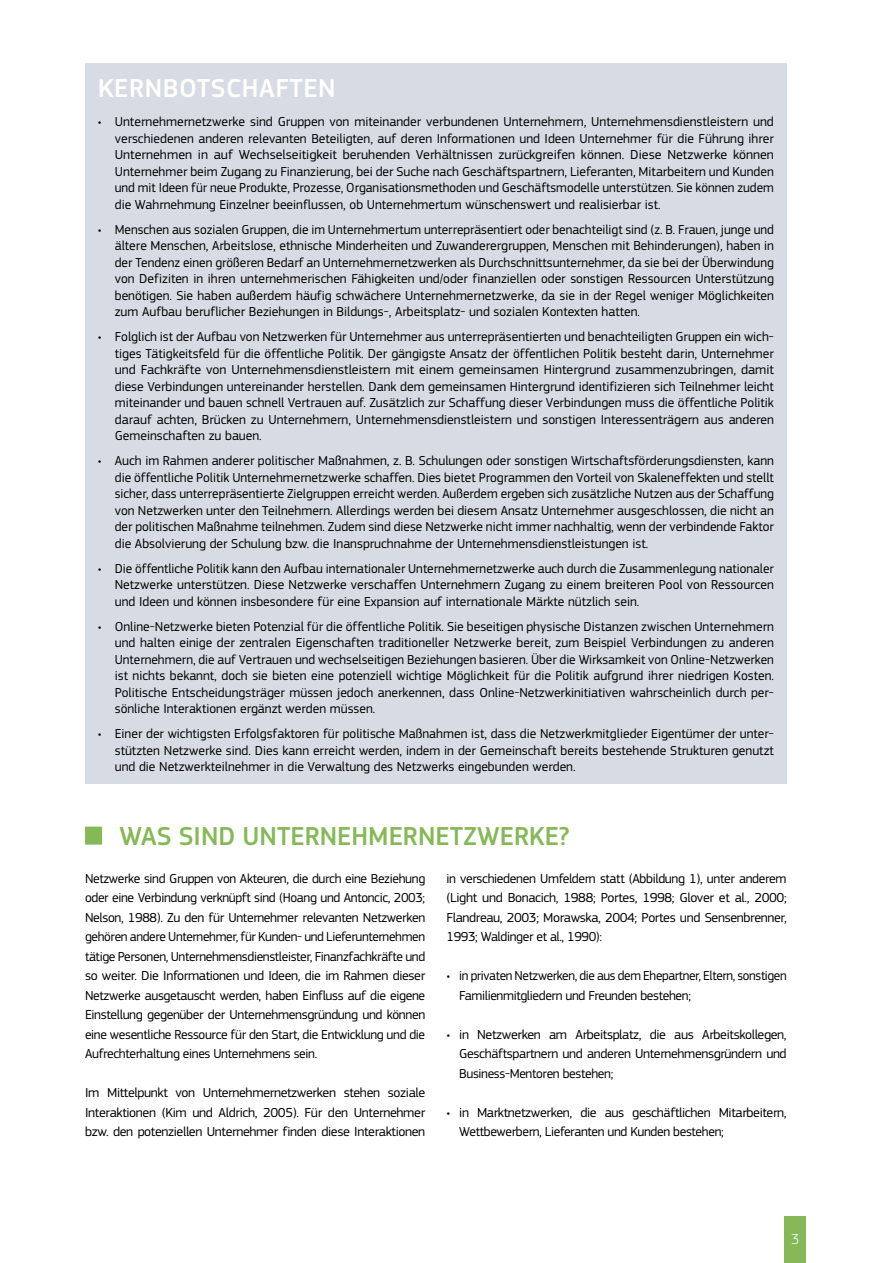
<style>
.page{position:relative;width:893px;height:1263px;background:#fff}
.page>*{position:absolute;margin:0;border:0;box-sizing:border-box;transform-origin:0 0}
.Title_Level_1{font:500 27px "EC Square Sans Pro";color:#85b856}
.Box_Title_1{font:500 27px "EC Square Sans Pro";letter-spacing:.02em;color:#fff}
.t1{font:300 15px "EC Square Sans Pro";color:#fff}
.Body{font:13.5px/16.5px "EC Square Sans Pro";letter-spacing:-.025em;color:#000;text-align:justify}
</style>
<div class="page">
<div style="left:784px;top:1216px;width:22px;height:47px;background:#85b856"></div>
<div style="left:85px;top:64px;width:702px;height:720px;background:#d7dce4"></div>
<div style="left:85px;top:827px;width:17px;height:18px;background:#85b856"></div>
<h4 class="Box_Title_1" style="left:98px;top:72px;width:239px">KERNBOTSCHAFTEN</h4>
<p class="Body" style="left:115px;top:113px;width:661px;text-indent:-17px">• Unternehmernetzwerke sind Gruppen von miteinander verbundenen Unternehmern, Unternehmensdienstleistern und verschiedenen anderen relevanten Beteiligten, auf deren Informationen und Ideen Unternehmer für die Führung ihrer Unternehmen in auf Wechselseitigkeit beruhenden Verhältnissen zurückgreifen können. Diese Netzwerke können Unternehmer beim Zugang zu Finanzierung, bei der Suche nach Geschäftspartnern, Lieferanten, Mitarbeitern und Kunden und mit Ideen für neue Produkte, Prozesse, Organisationsmethoden und Geschäftsmodelle unterstützen. Sie können zudem die Wahrnehmung Einzelner beeinflussen, ob Unternehmertum wünschenswert und realisierbar ist.</p>
<p class="Body" style="left:115px;top:221px;width:661px;text-indent:-17px">• Menschen aus sozialen Gruppen, die im Unternehmertum unterrepräsentiert oder benachteiligt sind (z. B. Frauen, junge und ältere Menschen, Arbeitslose, ethnische Minderheiten und Zuwanderergruppen, Menschen mit Behinderungen), haben in der Tendenz einen größeren Bedarf an Unternehmernetzwerken als Durchschnittsunternehmer, da sie bei der Überwindung von Defiziten in ihren unternehmerischen Fähigkeiten und/oder finanziellen oder sonstigen Ressourcen Unterstützung benötigen. Sie haben außerdem häufig schwächere Unternehmernetzwerke, da sie in der Regel weniger Möglichkeiten zum Aufbau beruflicher Beziehungen in Bildungs-, Arbeitsplatz- und sozialen Kontexten hatten.</p>
<p class="Body" style="left:115px;top:328px;width:661px;text-indent:-17px">• Folglich ist der Aufbau von Netzwerken für Unternehmer aus unterrepräsentierten und benachteiligten Gruppen ein wich&shy;tiges Tätigkeitsfeld für die öffentliche Politik. Der gängigste Ansatz der öffentlichen Politik besteht darin, Unternehmer und Fachkräfte von Unternehmensdienstleistern mit einem gemeinsamen Hintergrund zusammenzubringen, damit diese Verbindungen untereinander herstellen. Dank dem gemeinsamen Hintergrund identifizieren sich Teilnehmer leicht miteinander und bauen schnell Vertrauen auf. Zusätzlich zur Schaffung dieser Verbindungen muss die öffentliche Politik darauf achten, Brücken zu Unternehmern, Unternehmensdienstleistern und sonstigen Interessenträgern aus anderen Gemeinschaften zu bauen.</p>
<p class="Body" style="left:115px;top:452px;width:661px;text-indent:-17px">• Auch im Rahmen anderer politischer Maßnahmen, z. B. Schulungen oder sonstigen Wirtschaftsförderungsdiensten, kann die öffentliche Politik Unternehmernetzwerke schaffen. Dies bietet Programmen den Vorteil von Skaleneffekten und stellt sicher, dass unterrepräsentierte Zielgruppen erreicht werden. Außerdem ergeben sich zusätzliche Nutzen aus der Schaffung von Netzwerken unter den Teilnehmern. Allerdings werden bei diesem Ansatz Unternehmer ausgeschlossen, die nicht an der politischen Maßnahme teilnehmen. Zudem sind diese Netzwerke nicht immer nachhaltig, wenn der verbindende Faktor die Absolvierung der Schulung bzw. die Inanspruchnahme der Unternehmensdienstleistungen ist.</p>
<p class="Body" style="left:115px;top:560px;width:661px;text-indent:-17px">• Die öffentliche Politik kann den Aufbau internationaler Unternehmernetzwerke auch durch die Zusammenlegung nationaler Netzwerke unterstützen. Diese Netzwerke verschaffen Unternehmern Zugang zu einem breiteren Pool von Ressourcen und Ideen und können insbesondere für eine Expansion auf internationale Märkte nützlich sein.</p>
<p class="Body" style="left:115px;top:618px;width:661px;text-indent:-17px">• Online-Netzwerke bieten Potenzial für die öffentliche Politik. Sie beseitigen physische Distanzen zwischen Unternehmern und halten einige der zentralen Eigenschaften traditioneller Netzwerke bereit, zum Beispiel Verbindungen zu anderen Unternehmern, die auf Vertrauen und wechselseitigen Beziehungen basieren. Über die Wirksamkeit von Online-Netzwerken ist nichts bekannt, doch sie bieten eine potenziell wichtige Möglichkeit für die Politik aufgrund ihrer niedrigen Kosten.<br>Politische Entscheidungsträger müssen jedoch anerkennen, dass Online-Netzwerkinitiativen wahrscheinlich durch per&shy;sönliche Interaktionen ergänzt werden müssen.</p>
<p class="Body" style="left:115px;top:725px;width:661px;text-indent:-17px">• Einer der wichtigsten Erfolgsfaktoren für politische Maßnahmen ist, dass die Netzwerkmitglieder Eigentümer der unter&shy;stützten Netzwerke sind. Dies kann erreicht werden, indem in der Gemeinschaft bereits bestehende Strukturen genutzt und die Netzwerkteilnehmer in die Verwaltung des Netzwerks eingebunden werden.</p>
<h1 class="Title_Level_1" style="left:119px;top:820px;width:452px">WAS SIND UNTERNEHMERNETZWERKE?</h1>
<p class="Body" style="left:85px;top:869px;width:342px;line-height:19.5px">Netzwerke sind Gruppen von Akteuren, die durch eine Beziehung oder eine Verbindung verknüpft sind (Hoang und Antoncic, 2003; Nelson, 1988). Zu den für Unternehmer relevanten Netzwerken gehören andere Unternehmer, für Kunden- und Lieferunternehmen tätige Personen, Unternehmensdienstleister, Finanzfachkräfte und so weiter. Die Informationen und Ideen, die im Rahmen dieser Netzwerke ausgetauscht werden, haben Einfluss auf die eigene Einstellung gegenüber der Unternehmensgründung und können eine wesentliche Ressource für den Start, die Entwicklung und die Aufrechterhaltung eines Unternehmens sein.</p>
<p class="Body" style="left:85px;top:1083px;width:342px;line-height:19.5px">Im Mittelpunkt von Unternehmernetzwerken stehen soziale Interaktionen (Kim und Aldrich, 2005). Für den Unternehmer bzw. den potenziellen Unternehmer finden diese Interaktionen</p>
<p class="Body" style="left:446px;top:869px;width:342px;line-height:19.5px">in verschiedenen Umfeldern statt (Abbildung 1), unter anderem (Light und Bonacich, 1988; Portes, 1998; Glover et al., 2000; Flandreau, 2003; Morawska, 2004; Portes und Sensenbrenner, 1993; Waldinger et al., 1990):</p>
<p class="Body" style="left:459px;top:966px;width:329px;line-height:19.5px;text-indent:-13px">• in privaten Netzwerken, die aus dem Ehepartner, Eltern, sonstigen<br>Familienmitgliedern und Freunden bestehen;</p>
<p class="Body" style="left:459px;top:1025px;width:329px;line-height:19.5px;text-indent:-13px">• in Netzwerken am Arbeitsplatz, die aus Arbeitskollegen, Geschäftspartnern und anderen Unternehmensgründern und Business-Mentoren bestehen;</p>
<p class="Body" style="left:459px;top:1103px;width:329px;line-height:19.5px;text-indent:-13px">• in Marktnetzwerken, die aus geschäftlichen Mitarbeitern,<br>Wettbewerbern, Lieferanten und Kunden bestehen;</p>
<p class="t1" style="left:791px;top:1231px;width:10px">3</p>
</div>
